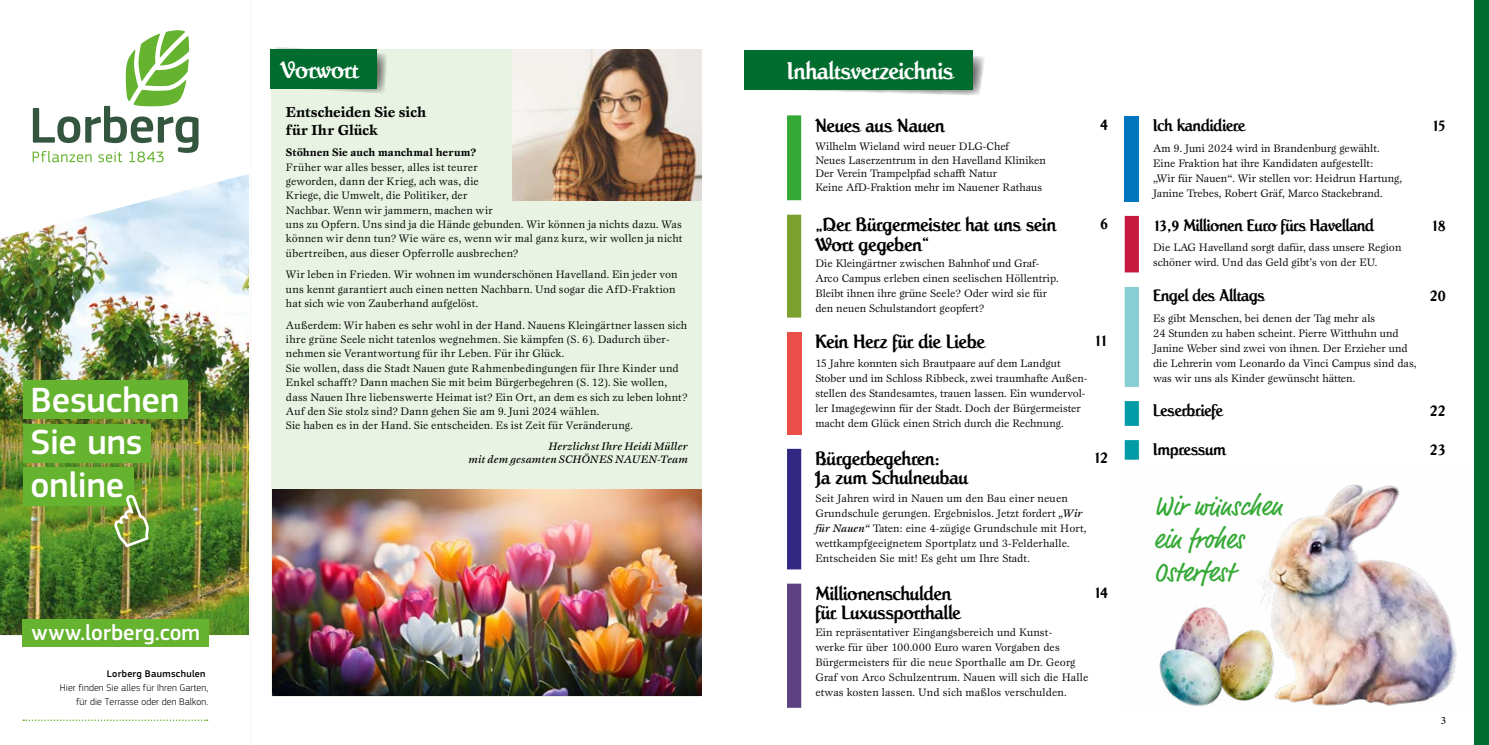
<style>
.page{position:relative;width:1489px;height:745px;background:#fff}
.page>*{position:absolute;margin:0;border:0;box-sizing:border-box;transform-origin:0 0}
.t1{font:500 36.38px/42.4px "PF Square Sans Pro";letter-spacing:-.005em;color:#fff}
.t2{font:27.5px/33px "Market";color:#35a936}
.t3{font:25px "Rochefort Pro";letter-spacing:-.01em;color:#fff}
.t4{font:500 22.5px "PF Square Sans Pro";color:#fff}
.t5{font:20px/18.8px "Rochefort Pro";letter-spacing:-.005em;color:#000}
.t6{font:17.5px "Rochefort Pro";letter-spacing:-.01em;color:#000}
.t7{font:700 15px/17.5px "Esprit SB";letter-spacing:-.01em;color:#000}
.t8{font:11.25px/15px "Esprit SB";color:#000}
.t9{font:11.25px/13.4px "Esprit SB Med Ita";letter-spacing:.015em;color:#000;text-align:right}
.t10{font:700 11.25px "Esprit SB";letter-spacing:.005em;color:#000}
.t11{font:11.25px "Minion Pro";color:#000}
.t12{font:300 10px/13.8px "PF Square Sans Pro";letter-spacing:.01em;color:#000;text-align:right}
.t13{font:500 10px "PF Square Sans Pro";letter-spacing:.03em;color:#000}
.s1{font-family:"Esprit SB Med Ita"}
</style>
<div class="page">
<div style="left:272px;top:49px;width:430px;height:646px;background:#e9f3e3"></div>
<img style="left:512px;top:50px;width:190px;height:150px">
<img style="left:1159px;top:484px;width:298px;height:223px">
<div style="left:1474px;top:0;width:14px;height:744px;background:#006d2e"></div>
<svg style="left:275px;top:47px;width:112px;height:46px"></svg>
<div style="left:270px;top:49px;width:106px;height:40px;background:#006d2e"></div>
<svg style="left:744px;top:56px;width:240px;height:39px"></svg>
<div style="left:744px;top:50px;width:229px;height:39px;background:#006d2e"></div>
<img style="left:0;top:174px;width:249px;height:460px">
<div style="left:22px;top:618px;width:186px;height:28px;background:#65b32e"></div>
<div style="left:24px;top:380px;width:164px;height:39px;background:#65b32e"></div>
<div style="left:24px;top:423px;width:127px;height:39px;background:#65b32e"></div>
<div style="left:24px;top:467px;width:110px;height:38px;background:#65b32e"></div>
<svg style="left:23px;top:719px;width:185px;height:1px"></svg>
<img style="left:114px;top:494px;width:35px;height:53px">
<svg style="left:33px;top:30px;width:165px;height:132px"></svg>
<svg style="left:787px;top:115px;width:14px;height:85px"></svg>
<svg style="left:787px;top:214px;width:14px;height:103px"></svg>
<div style="left:787px;top:331px;width:14px;height:103px;background:#ea5049"></div>
<div style="left:787px;top:448px;width:14px;height:121px;background:#312783"></div>
<div style="left:787px;top:583px;width:14px;height:124px;background:#5c4082"></div>
<div style="left:1124px;top:117px;width:14px;height:84px;background:#0075bf"></div>
<svg style="left:1124px;top:216px;width:15px;height:170px;background:#ab9aa9"></svg>
<svg style="left:1124px;top:401px;width:14px;height:58px"></svg>
<img style="left:272px;top:489px;width:430px;height:205px">
<h1 class="t1" style="left:30px;top:379px;width:150px">Besuchen<br>Sie uns online</h1>
<h3 class="t4" style="left:32px;top:618px;width:170px">www.lorberg.com</h3>
<p class="t13" style="left:107px;top:667px;width:100px">Lorberg Baumschulen</p>
<p class="t12" style="left:60px;top:680px;width:150px">Hier finden Sie alles für Ihren Garten, für die Terrasse oder den Balkon.</p>
<h3 class="t3" style="left:281px;top:56px;width:79px">Vorwort</h3>
<h3 class="t3" style="left:787px;top:56px;width:168px">Inhaltsverzeichnis</h3>
<h3 class="t7" style="left:286px;top:103px;width:142px">Entscheiden Sie sich für Ihr Glück</h3>
<p class="t10" style="left:286px;top:146px;width:192px">Stöhnen Sie auch manchmal herum?</p>
<p class="t8" style="left:286px;top:160px;width:398px;line-height:14.4px">Früher war alles besser, alles ist teurer<br>geworden, dann der Krieg, ach was, die<br>Kriege, die Umwelt, die Politiker, der<br>Nachbar. Wenn wir jammern, machen wir<br>uns zu Opfern. Uns sind ja die Hände gebunden. Wir können ja nichts dazu. Was können wir denn tun? Wie wäre es, wenn wir mal ganz kurz, wir wollen ja nicht übertreiben, aus dieser Opferrolle ausbrechen?</p>
<p class="t8" style="left:286px;top:267px;width:393px;line-height:14.4px">Wir leben in Frieden. Wir wohnen im wunderschönen Havelland. Ein jeder von uns kennt garantiert auch einen netten Nachbarn. Und sogar die AfD-Fraktion hat sich wie von Zauberhand aufgelöst.</p>
<p class="t8" style="left:286px;top:317px;width:403px;line-height:14.4px">Außerdem: Wir haben es sehr wohl in der Hand. Nauens Kleingärtner lassen sich ihre grüne Seele nicht tatenlos wegnehmen. Sie kämpfen (S. 6). Dadurch über&shy;nehmen sie Verantwortung für ihr Leben. Für ihr Glück.<br>Sie wollen, dass die Stadt Nauen gute Rahmenbedingungen für Ihre Kinder und Enkel schafft? Dann machen Sie mit beim Bürgerbegehren (S. 12). Sie wollen, dass Nauen Ihre liebenswerte Heimat ist? Ein Ort, an dem es sich zu leben lohnt?<br>Auf den Sie stolz sind? Dann gehen Sie am 9. Juni 2024 wählen.<br>Sie haben es in der Hand. Sie entscheiden. Es ist Zeit für Veränderung.</p>
<p class="t9" style="left:468px;top:439px;width:221px">Herzlichst Ihre Heidi Müller<br>mit dem gesamten SCHÖNES NAUEN-Team</p>
<h3 class="t5" style="left:815px;top:116px;width:131px">Neues aus Nauen</h3>
<h3 class="t6" style="left:1100px;top:114px;width:9px">4</h3>
<p class="t8" style="left:815px;top:140px;width:232px;line-height:13.5px">Wilhelm Wieland wird neuer DLG-Chef<br>Neues Laserzentrum in den Havelland Kliniken Der Verein Trampelpfad schafft Natur<br>Keine AfD-Fraktion mehr im Nauener Rathaus</p>
<h3 class="t5" style="left:815px;top:214px;width:242px;line-height:20px">„Der Bürgermeister hat uns sein<br>Wort gegeben“</h3>
<h3 class="t6" style="left:1100px;top:213px;width:9px">6</h3>
<p class="t8" style="left:815px;top:256px;width:245px">Die Kleingärtner zwischen Bahnhof und Graf-Arco Campus erleben einen seelischen Höllentrip.<br>Bleibt ihnen ihre grüne Seele? Oder wird sie für den neuen Schulstandort geopfert?</p>
<h3 class="t5" style="left:815px;top:332px;width:171px">Kein Herz für die Liebe</h3>
<h3 class="t6" style="left:1094px;top:330px;width:15px">11</h3>
<p class="t8" style="left:815px;top:355px;width:273px">15 Jahre konnten sich Brautpaare auf dem Landgut Stober und im Schloss Ribbeck, zwei traumhafte Außen&shy;stellen des Standesamtes, trauen lassen. Ein wundervol&shy;ler Imagegewinn für der Stadt. Doch der Bürgermeister macht dem Glück einen Strich durch die Rechnung.</p>
<h3 class="t5" style="left:815px;top:449px;width:154px">Bürgerbegehren:<br>Ja zum Schulneubau</h3>
<h3 class="t6" style="left:1093px;top:447px;width:16px">12</h3>
<p class="t8" style="left:815px;top:490px;width:273px">Seit Jahren wird in Nauen um den Bau einer neuen Grundschule gerungen. Ergebnislos. Jetzt fordert <span class="s1">„Wir für Nauen“</span> Taten: eine 4-zügige Grundschule mit Hort, wettkampfgeeignetem Sportplatz und 3-Felderhalle.<br>Entscheiden Sie mit! Es geht um Ihre Stadt.</p>
<h3 class="t5" style="left:815px;top:584px;width:147px">Millionenschulden für Luxussporthalle</h3>
<h3 class="t6" style="left:1093px;top:582px;width:16px">14</h3>
<p class="t8" style="left:815px;top:624px;width:274px">Ein repräsentativer Eingangsbereich und Kunst-<br>werke für über 100.000 Euro waren Vorgaben des Bürgermeisters für die neue Sporthalle am Dr. Georg Graf von Arco Schulzentrum. Nauen will sich die Halle etwas kosten lassen. Und sich maßlos verschulden.</p>
<h3 class="t6" style="left:1152px;top:115px;width:94px">Ich kandidiere</h3>
<h3 class="t6" style="left:1431px;top:115px;width:16px">15</h3>
<p class="t8" style="left:1152px;top:140px;width:251px">Am 9. Juni 2024 wird in Brandenburg gewählt.<br>Eine Fraktion hat ihre Kandidaten aufgestellt:<br>„Wir für Nauen“. Wir stellen vor: Heidrun Hartung, Janine Trebes, Robert Gräf, Marco Stackebrand.</p>
<h3 class="t6" style="left:1152px;top:215px;width:222px">13,9 Millionen Euro fürs Havelland</h3>
<h3 class="t6" style="left:1430px;top:215px;width:16px">18</h3>
<p class="t8" style="left:1152px;top:239px;width:250px">Die LAG Havelland sorgt dafür, dass unsere Region schöner wird. Und das Geld gibt’s von der EU.</p>
<h3 class="t6" style="left:1152px;top:285px;width:113px">Engel des Alltags</h3>
<h3 class="t6" style="left:1429px;top:285px;width:17px">20</h3>
<p class="t8" style="left:1152px;top:310px;width:265px">Es gibt Menschen, bei denen der Tag mehr als<br>24 Stunden zu haben scheint. Pierre Witthuhn und Janine Weber sind zwei von ihnen. Der Erzieher und die Lehrerin vom Leonardo da Vinci Campus sind das, was wir uns als Kinder gewünscht hätten.</p>
<h3 class="t6" style="left:1152px;top:399px;width:71px">Leserbriefe</h3>
<h3 class="t6" style="left:1429px;top:399px;width:17px">22</h3>
<h3 class="t6" style="left:1152px;top:438px;width:74px">Impressum</h3>
<h3 class="t6" style="left:1429px;top:438px;width:17px">23</h3>
<h2 class="t2" style="left:1153px;top:491px;width:130px">Wir wünschen ein frohes<br>Osterfest</h2>
<p class="t11" style="left:1440px;top:712px;width:7px">3</p>
</div>
